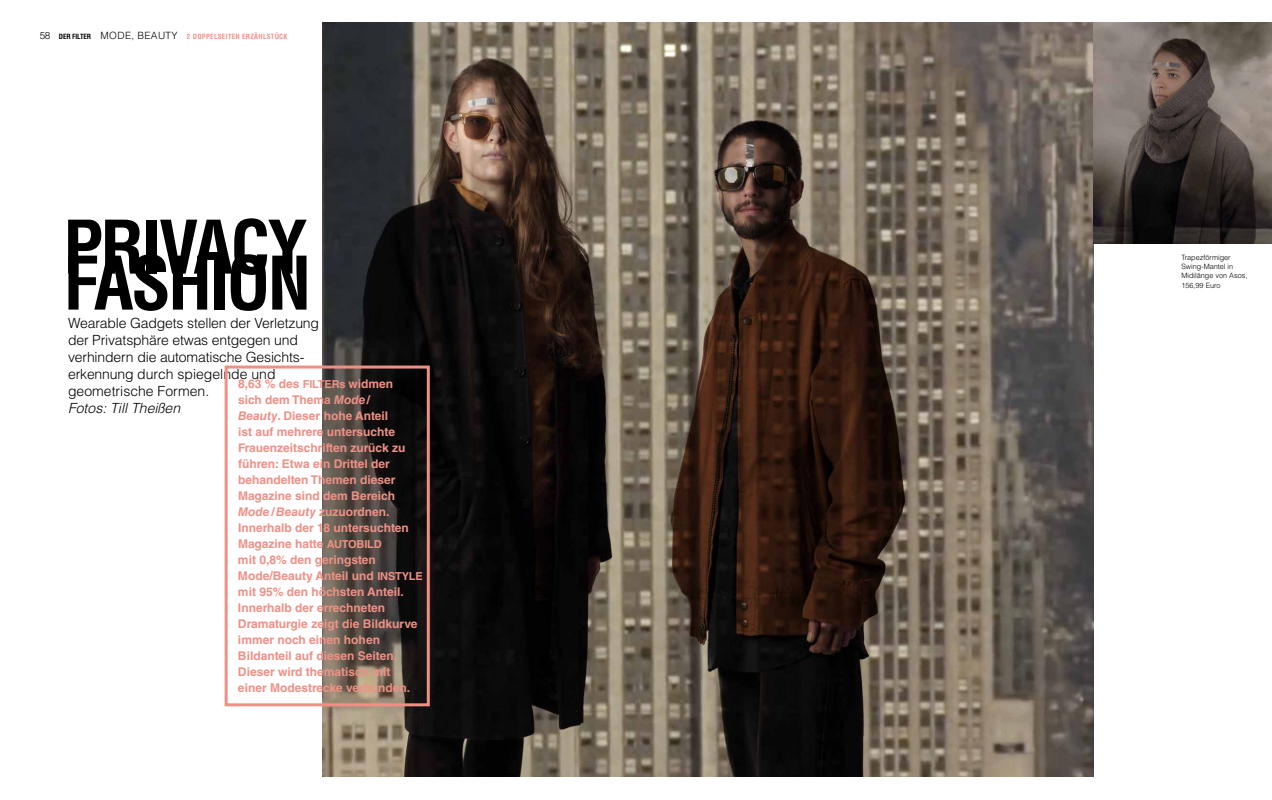
<style>
.page{position:relative;width:1272px;height:800px;background:#fff}
.page>*{position:absolute;margin:0;border:0;box-sizing:border-box;transform-origin:0 0}
.t1{font:700 condensed 72px "Helvetica LT Std";color:#000}
.t2{font:300 14px/17px "Helvetica LT Std";letter-spacing:-.01em;color:#000}
.t3{font:italic 300 14px "Helvetica LT Std";color:#000}
.t4{font:700 12px/16px "Helvetica LT Std";color:#f09085}
.t5{font:300 10px "Helvetica LT Std";color:#000}
.t6{font:300 7.3px/9.3px "Helvetica LT Std";color:#000}
.t7{font:700 condensed 7px "Helvetica LT Std";letter-spacing:.04em;color:#f09085}
.t8{font:700 condensed 7px "Helvetica LT Std";color:#000}
.s1{font-weight:300;font-stretch:normal;font-size:10px}
.s2{font-weight:700;font-stretch:condensed;font-size:7px}
.s3{font-weight:300;font-stretch:normal;font-size:10px;color:#000}
.s4{font-size:11px}
.s5{font-style:italic}
</style>
<div class="page">
<img style="left:322px;top:23px;width:771px;height:754px">
<img style="left:1093px;top:23px;width:178px;height:220px">
<div style="left:224px;top:366px;width:205px;height:340px;border:3px solid #f09085"></div>
<p class="t8" style="left:40px;top:32px;width:24px"><span class="s1">58</span> DER</p>
<p class="t5" style="left:72px;top:29px;width:73px"><span class="s2">FILTER</span> Mode, bea</p>
<p class="t7" style="left:158px;top:32px;width:131px"><span class="s3">uty</span> 2 DOPPELSEITEN ERZÄHLSTÜCK</p>
<h1 class="t1" style="left:63px;top:202px;width:72px">PRIVACY</h1>
<h1 class="t1" style="left:63px;top:238px;width:140px">FASHION</h1>
<p class="t6" style="left:1180px;top:253px;width:68px">Trapezförmiger<br>Swing-Mantel in<br>Midilänge von Asos,<br>156,99 Euro</p>
<p class="t2" style="left:68px;top:315px;width:252px">Wearable Gadgets stellen der Verletzung der Privatsphäre etwas entgegen und verhindern die automatische Gesichts&shy;erkennung durch spiegelnde und geometrische Formen.</p>
<p class="t3" style="left:68px;top:400px;width:114px">Fotos: Till Theißen</p>
<p class="t4" style="left:238px;top:376px;width:186px">8,63 % des <span class="s4">FILTERs</span> widmen<br>sich dem Thema <span class="s5">Mode</span> /<br><span class="s5">Beauty</span>. Dieser hohe Anteil<br>ist auf mehrere untersuchte<br>Frauenzeitschriften zurück zu führen: Etwa ein Drittel der behandelten Themen dieser<br>Magazine sind dem Bereich<br><span class="s5">Mode</span> /<span class="s5">Beauty</span> zuzuordnen.<br>Innerhalb der 18 untersuchten<br>Magazine hatte <span class="s4">AUTOBILD<br></span>mit 0,8% den geringsten<br>Mode/Beauty Anteil und <span class="s4">INSTYLE </span>mit 95% den höchsten Anteil.<br>Innerhalb der errechneten<br>Dramaturgie zeigt die Bildkurve immer noch einen hohen<br>Bildanteil auf diesen Seiten.<br>Dieser wird thematisch mit<br>einer Modestrecke verbunden.</p>
</div>
